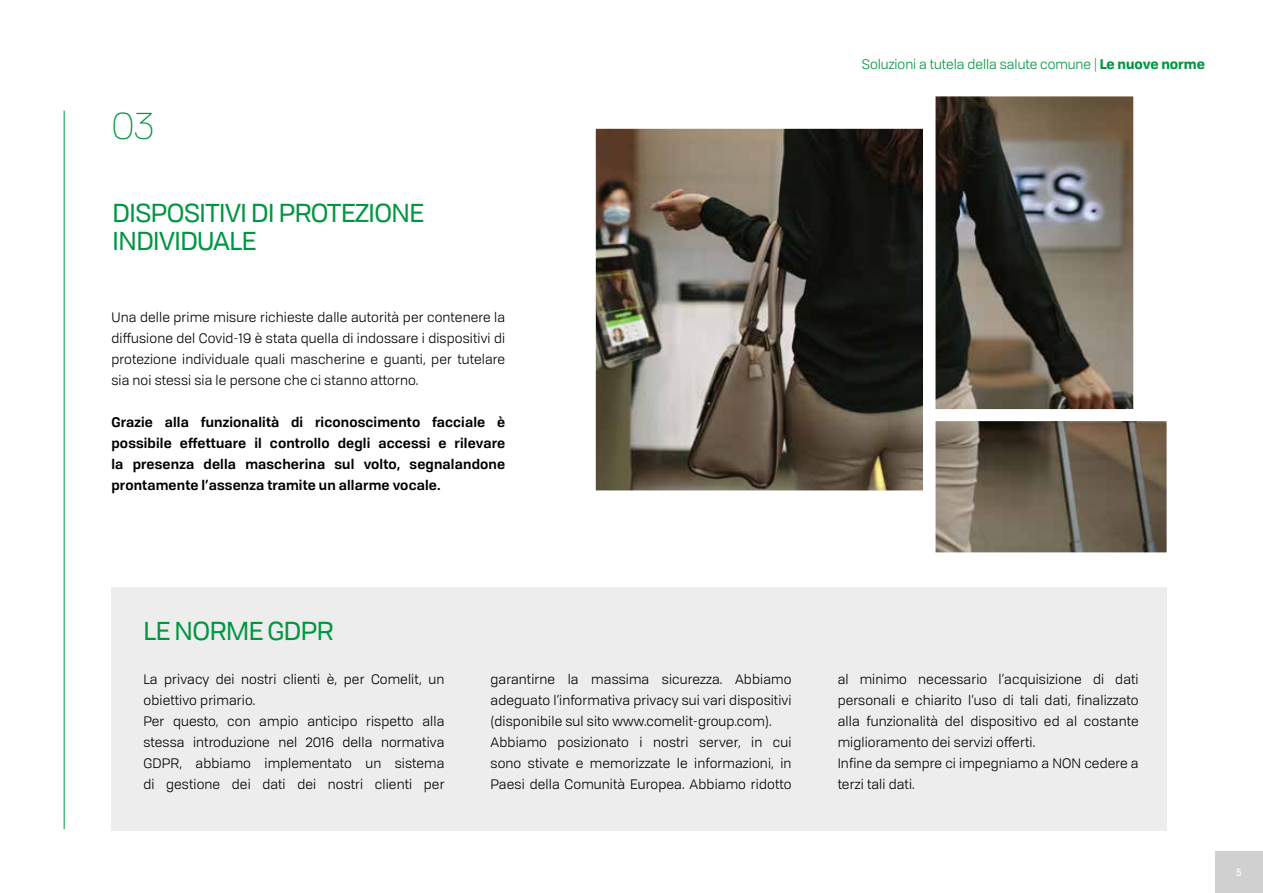
<style>
.page{position:relative;width:1263px;height:893px;background:#fff}
.page>*{position:absolute;margin:0;border:0;box-sizing:border-box;transform-origin:0 0}
.t1{font:300 37.5px "Tofino Personal";color:#009641}
.t2{font:25.5px/28.5px "Tofino Personal";letter-spacing:-.02em;color:#009641}
.t3{font:13.5px/21px "Tofino Personal";letter-spacing:.01em;color:#000}
.t4{font:600 13.5px/21px "Tofino Personal";letter-spacing:.01em;color:#000;text-align:justify}
.t5{font:13.5px "Tofino Personal";color:#009641}
.t6{font:500 condensed 10.5px "Helvetica Neue LTW1 G";color:#fff}
.s1{font-weight:700}
</style>
<div class="page">
<hr style="left:64px;top:111px;width:1px;height:718px;background:#009641">
<img style="left:596px;top:129px;width:327px;height:361px">
<img style="left:935px;top:96px;width:198px;height:313px">
<img style="left:935px;top:421px;width:231px;height:131px">
<div style="left:111px;top:587px;width:1056px;height:244px;background:#ededed"></div>
<div style="left:1215px;top:851px;width:48px;height:42px;background:#d0d0d0"></div>
<h1 class="t1" style="left:111px;top:100px;width:44px">03</h1>
<h2 class="t2" style="left:113px;top:197px;width:313px">DISPOSITIVI DI PROTEZIONE<br>INDIVIDUALE</h2>
<p class="t3" style="left:111px;top:306px;width:395px;text-align:justify">Una delle prime misure richieste dalle autorità per contenere la diffusione del Covid-19 è stata quella di indossare i dispositivi di protezione individuale quali mascherine e guanti, per tutelare sia noi stessi sia le persone che ci stanno attorno.</p>
<p class="t4" style="left:111px;top:411px;width:395px">Grazie alla funzionalità di riconoscimento facciale è possibile effettuare il controllo degli accessi e rilevare la presenza della mascherina sul volto, segnalandone prontamente l’assenza tramite un allarme vocale.</p>
<p class="t5" style="left:862px;top:55px;width:345px">Soluzioni a tutela della salute comune | <span class="s1">Le nuove norme</span></p>
<h2 class="t2" style="left:143px;top:615px;width:192px">LE NORME GDPR</h2>
<p class="t3" style="left:143px;top:667px;width:303px">La privacy dei nostri clienti è, per Comelit, un obiettivo primario.<br>Per questo, con ampio anticipo rispetto alla stessa introduzione nel 2016 della normativa GDPR, abbiamo implementato un sistema di gestione dei dati dei nostri clienti per</p>
<p class="t3" style="left:490px;top:667px;width:302px">garantirne la massima sicurezza. Abbiamo adeguato l’informativa privacy sui vari dispositivi (disponibile sul sito www.comelit-group.com).<br>Abbiamo posizionato i nostri server, in cui sono stivate e memorizzate le informazioni, in Paesi della Comunità Europea. Abbiamo ridotto</p>
<p class="t3" style="left:838px;top:667px;width:303px">al minimo necessario l’acquisizione di dati personali e chiarito l’uso di tali dati, finalizzato alla funzionalità del dispositivo ed al costante miglioramento dei servizi offerti.<br>Infine da sempre ci impegniamo a NON cedere a terzi tali dati.</p>
<p class="t6" style="left:1236px;top:866px;width:7px">5</p>
</div>
